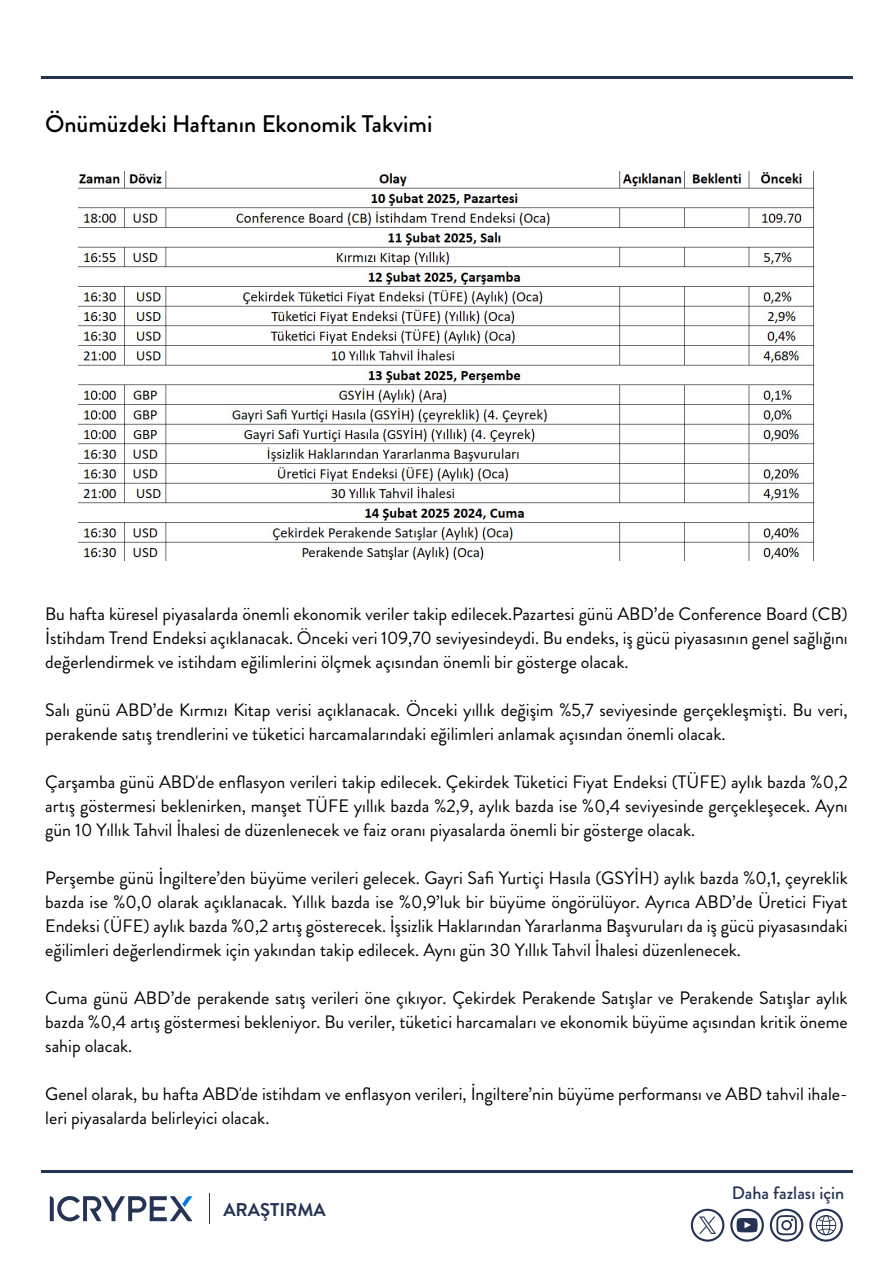
<style>
.page{position:relative;width:893px;height:1263px;background:#fff}
.page>*{position:absolute;margin:0;border:0;box-sizing:border-box;transform-origin:0 0}
.t1{font:500 24px "Brandon Grotesque";color:#000}
.t2{font:700 18.45px "Brandon Grotesque";color:#253455}
.t3{font:18px/24px "Brandon Grotesque";color:#000;text-align:justify}
.t4{font:500 18px "Brandon Grotesque";color:#253455}
</style>
<div class="page">
<hr style="left:41px;top:1170px;width:811px;height:2px;background:#253455">
<hr style="left:41px;top:76px;width:811px;height:2px;background:#253455">
<svg style="left:50px;top:1196px;width:142px;height:26px"></svg>
<hr style="left:209px;top:1193px;width:1px;height:31px;background:#253455">
<svg style="left:809px;top:1209px;width:34px;height:33px"></svg>
<svg style="left:770px;top:1209px;width:33px;height:33px"></svg>
<svg style="left:730px;top:1209px;width:34px;height:33px"></svg>
<svg style="left:691px;top:1209px;width:33px;height:33px"></svg>
<img style="left:79px;top:171px;width:735px;height:390px">
<h1 class="t1" style="left:45px;top:107px;width:389px">Önümüzdeki Haftanın Ekonomik Takvimi</h1>
<p class="t3" style="left:45px;top:602px;width:804px">Bu hafta küresel piyasalarda önemli ekonomik veriler takip edilecek.Pazartesi günü ABD’de Conference Board (CB)<br>İstihdam Trend Endeksi açıklanacak. Önceki veri 109,70 seviyesindeydi. Bu endeks, iş gücü piyasasının genel sağlığını değerlendirmek ve istihdam eğilimlerini ölçmek açısından önemli bir gösterge olacak.</p>
<p class="t3" style="left:45px;top:698px;width:804px">Salı günü ABD’de Kırmızı Kitap verisi açıklanacak. Önceki yıllık değişim %5,7 seviyesinde gerçekleşmişti. Bu veri, perakende satış trendlerini ve tüketici harcamalarındaki eğilimleri anlamak açısından önemli olacak.</p>
<p class="t3" style="left:45px;top:770px;width:804px">Çarşamba günü ABD'de enflasyon verileri takip edilecek. Çekirdek Tüketici Fiyat Endeksi (TÜFE) aylık bazda %0,2 artış göstermesi beklenirken, manşet TÜFE yıllık bazda %2,9, aylık bazda ise %0,4 seviyesinde gerçekleşecek. Aynı gün 10 Yıllık Tahvil İhalesi de düzenlenecek ve faiz oranı piyasalarda önemli bir gösterge olacak.</p>
<p class="t3" style="left:45px;top:866px;width:804px">Perşembe günü İngiltere’den büyüme verileri gelecek. Gayri Safi Yurtiçi Hasıla (GSYİH) aylık bazda %0,1, çeyreklik bazda ise %0,0 olarak açıklanacak. Yıllık bazda ise %0,9’luk bir büyüme öngörülüyor. Ayrıca ABD’de Üretici Fiyat Endeksi (ÜFE) aylık bazda %0,2 artış gösterecek. İşsizlik Haklarından Yararlanma Başvuruları da iş gücü piyasasındaki eğilimleri değerlendirmek için yakından takip edilecek. Aynı gün 30 Yıllık Tahvil İhalesi düzenlenecek.</p>
<p class="t3" style="left:45px;top:986px;width:804px">Cuma günü ABD’de perakende satış verileri öne çıkıyor. Çekirdek Perakende Satışlar ve Perakende Satışlar aylık bazda %0,4 artış göstermesi bekleniyor. Bu veriler, tüketici harcamaları ve ekonomik büyüme açısından kritik öneme sahip olacak.</p>
<p class="t3" style="left:45px;top:1082px;width:804px">Genel olarak, bu hafta ABD'de istihdam ve enflasyon verileri, İngiltere’nin büyüme performansı ve ABD tahvil ihale&shy;leri piyasalarda belirleyici olacak.</p>
<p class="t2" style="left:223px;top:1197px;width:104px">ARAŞTIRMA</p>
<p class="t4" style="left:732px;top:1181px;width:114px">Daha fazlası için</p>
</div>
